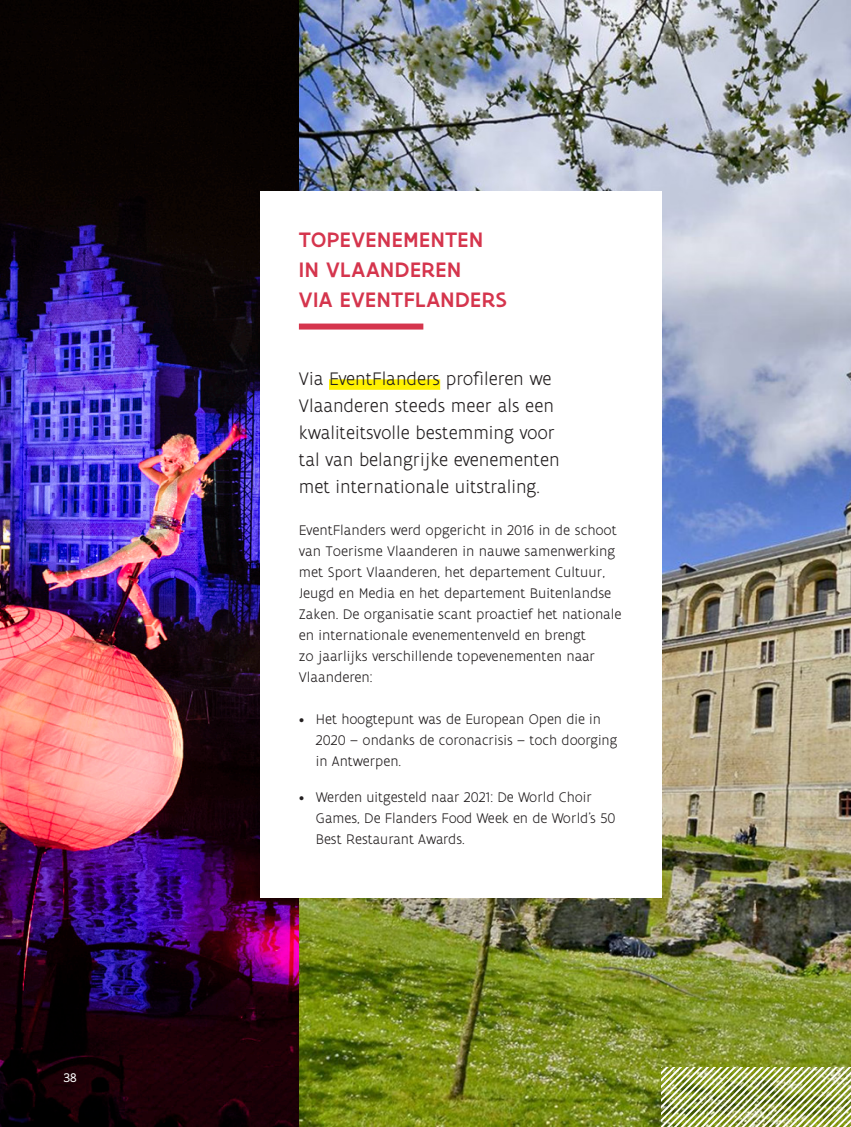
<style>
.page{position:relative;width:851px;height:1127px;background:#fff}
.page>*{position:absolute;margin:0;border:0;box-sizing:border-box;transform-origin:0 0}
.Tussentitel_blauw{font:500 22.5px "Flanders Art Sans";letter-spacing:.025em;color:#d5354d}
.t1{font:300 19.5px/27px "Flanders Art Sans";color:#231f20}
.t2{font:300 15px/21px "Flanders Art Sans";color:#231f20}
.t3{font:13.5px "Flanders Art Serif";color:#fff}
</style>
<div class="page">
<img style="left:299px;top:0;width:551px;height:1127px">
<img style="left:661px;top:1067px;width:189px;height:60px">
<img style="left:0;top:0;width:299px;height:1127px">
<div style="left:260px;top:191px;width:401px;height:707px;background:#fff"></div>
<div style="left:299px;top:323px;width:124px;height:6px;background:#d5354d"></div>
<div style="left:329px;top:379px;width:111px;height:11px;background:#fff101"></div>
<p class="t3" style="left:64px;top:1069px;width:14px">38</p>
<p class="Tussentitel_blauw" style="left:299px;top:225px;width:186px">TOPEVENEMENTEN</p>
<p class="Tussentitel_blauw" style="left:299px;top:255px;width:164px">IN VLAANDEREN</p>
<p class="Tussentitel_blauw" style="left:299px;top:285px;width:209px">VIA EVENTFLANDERS</p>
<p class="t1" style="left:299px;top:365px;width:258px">Via EventFlanders profileren we<br>Vlaanderen steeds meer als een kwaliteitsvolle bestemming voor</p>
<p class="t1" style="left:299px;top:446px;width:262px">tal van belangrijke evenementen</p>
<p class="t1" style="left:299px;top:473px;width:242px">met internationale uitstraling.</p>
<p class="t2" style="left:299px;top:520px;width:324px">EventFlanders werd opgericht in 2016 in de schoot van Toerisme Vlaanderen in nauwe samenwerking met Sport Vlaanderen, het departement Cultuur, Jeugd en Media en het departement Buitenlandse Zaken. De organisatie scant proactief het nationale en internationale evenementenveld en brengt<br>zo jaarlijks verschillende topevenementen naar Vlaanderen:</p>
<p class="t2" style="left:316px;top:709px;width:303px;text-indent:-17px">• Het hoogtepunt was de European Open die in<br>2020 – ondanks de coronacrisis – toch doorging in Antwerpen.</p>
<p class="t2" style="left:316px;top:787px;width:301px;text-indent:-17px">• Werden uitgesteld naar 2021: De World Choir<br>Games, De Flanders Food Week en de World’s 50<br>Best Restaurant Awards.</p>
</div>
